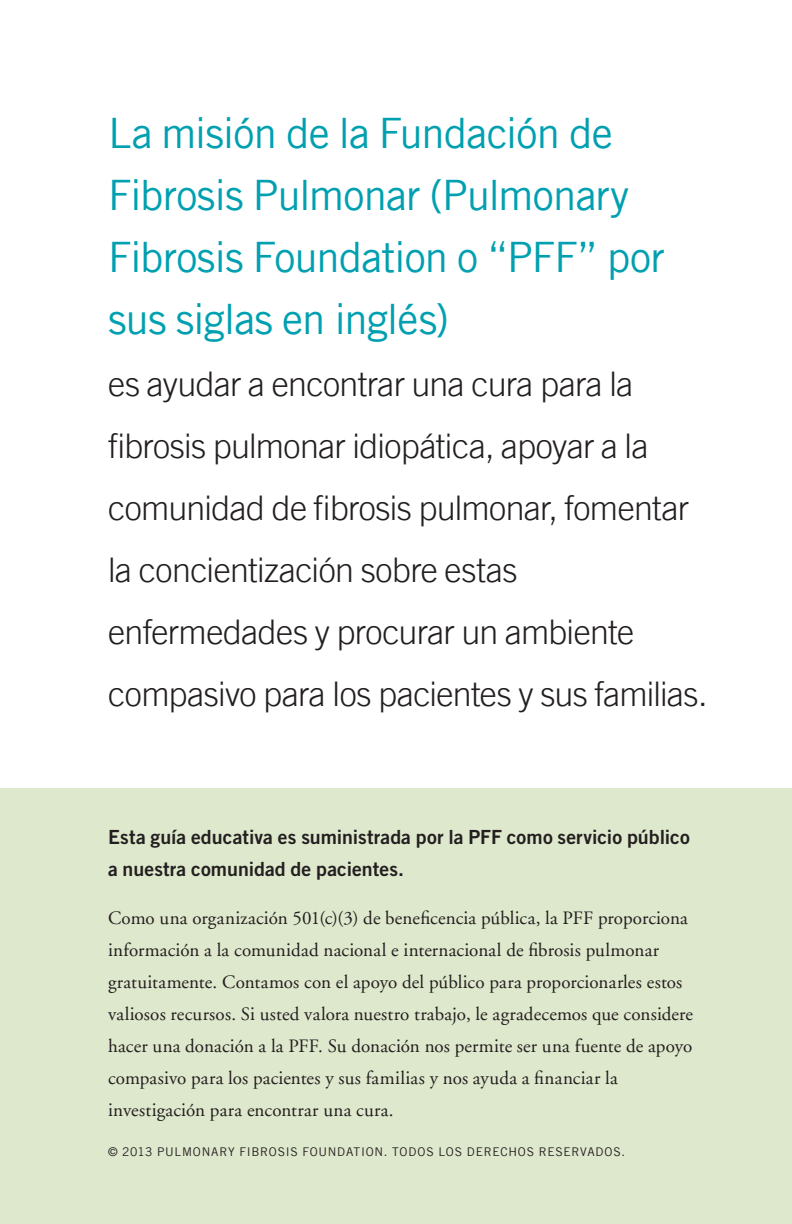
<style>
.page{position:relative;width:792px;height:1224px;background:#fff}
.page>*{position:absolute;margin:0;border:0;box-sizing:border-box;transform-origin:0 0}
.t1{font:42px/62px "Trade Gothic";letter-spacing:-.025em;color:#00a0b0}
.t2{font:300 34px/62px "Trade Gothic";letter-spacing:-.02em;color:#231f20}
.t3{font:19.6px/32px "Trade Gothic LT Std Bd 2";letter-spacing:.005em;color:#231f20}
.t4{font:19px/32px "Adobe Garamond";letter-spacing:.01em;color:#231f20}
.t5{font:12px "Trade Gothic";letter-spacing:.06em;color:#231f20}
</style>
<div class="page">
<div style="left:0;top:788px;width:792px;height:436px;background:#dee8cc"></div>
<h1 class="t1" style="left:108px;top:102px;width:558px">La misión de la Fundación de<br>Fibrosis Pulmonar (Pulmonary<br>Fibrosis Foundation o “PFF” por sus siglas en inglés)</h1>
<h2 class="t2" style="left:108px;top:353px;width:601px">es ayudar a encontrar una cura para la fibrosis pulmonar idiopática, apoyar a la comunidad de fibrosis pulmonar, fomentar la concientización sobre estas enfermedades y procurar un ambiente compasivo para los pacientes y sus familias.</h2>
<p class="t3" style="left:108px;top:821px;width:583px">Esta guía educativa es suministrada por la PFF como servicio público a nuestra comunidad de pacientes.</p>
<p class="t4" style="left:108px;top:902px;width:587px">Como una organización 501(c)(3) de beneficencia pública, la PFF proporciona información a la comunidad nacional e internacional de fibrosis pulmonar gratuitamente. Contamos con el apoyo del público para proporcionarles estos valiosos recursos. Si usted valora nuestro trabajo, le agradecemos que considere hacer una donación a la PFF. Su donación nos permite ser una fuente de apoyo compasivo para los pacientes y sus familias y nos ayuda a financiar la investigación para encontrar una cura.</p>
<p class="t5" style="left:108px;top:1144px;width:519px">© 2013 Pulmonary Fibrosis Foundation. Todos los derechos reservados.</p>
</div>
